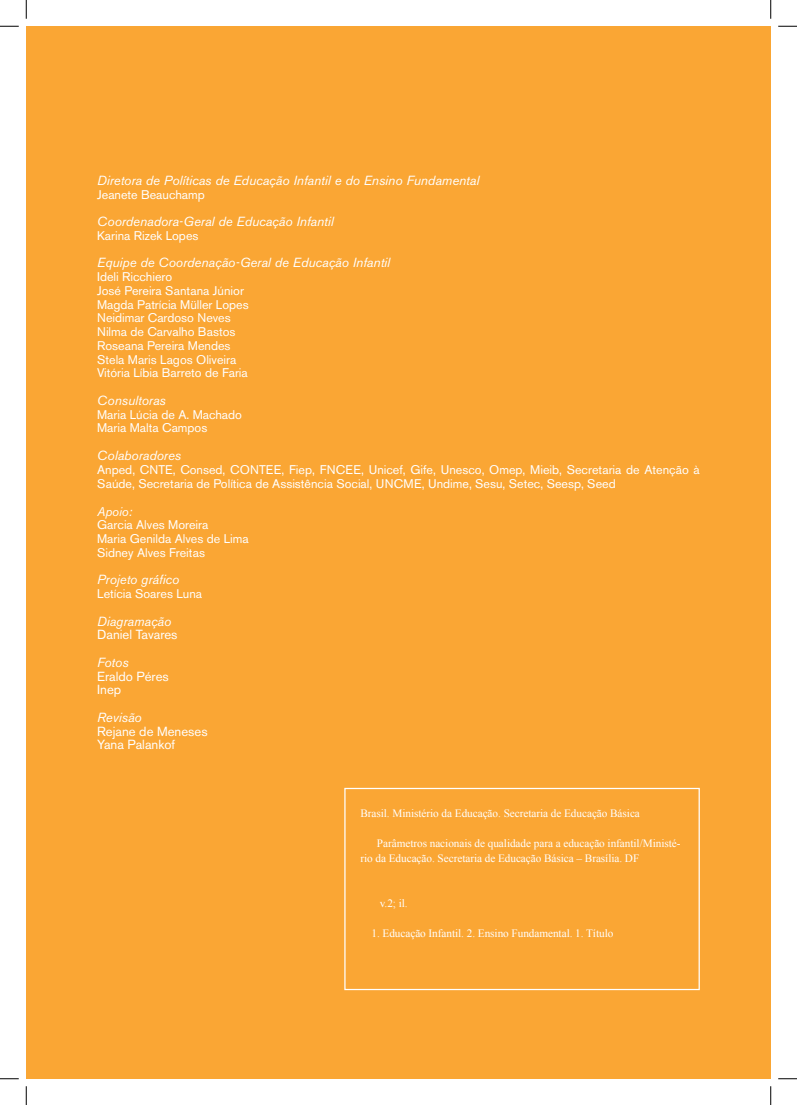
<style>
.page{position:relative;width:797px;height:1105px;background:#fff}
.page>*{position:absolute;margin:0;border:0;box-sizing:border-box;transform-origin:0 0}
.t1{font:italic 13.12px "Akzidenz Grotesk BE";color:#fff}
.t2{font:13.12px/13.8px "Akzidenz Grotesk BE";color:#fff}
.t3{font:12.5px/13.8px "Akzidenz Grotesk BE";color:#fff}
.t4{font:italic 12.5px "Akzidenz Grotesk BE";color:#fff}
.t5{font:11.25px/15px "Times New Roman";letter-spacing:-.005em;color:#fff}
</style>
<div class="page">
<hr style="left:770px;top:26px;width:1px;height:1053px;background:#000">
<div style="left:26px;top:26px;width:744px;height:1053px;background:#faa634"></div>
<div style="left:344px;top:788px;width:355px;height:202px;border:1px solid #fff"></div>
<svg style="left:0;top:25px;width:19px;height:2px"></svg>
<svg style="left:778px;top:25px;width:19px;height:2px"></svg>
<svg style="left:0;top:1078px;width:19px;height:1px"></svg>
<svg style="left:778px;top:1078px;width:19px;height:1px"></svg>
<svg style="left:25px;top:0;width:2px;height:19px"></svg>
<svg style="left:25px;top:1086px;width:2px;height:19px"></svg>
<svg style="left:770px;top:0;width:1px;height:19px"></svg>
<svg style="left:770px;top:1086px;width:1px;height:19px"></svg>
<p class="t1" style="left:97px;top:172px;width:384px">Diretora de Políticas de Educação Infantil e do Ensino Fundamental</p>
<p class="t3" style="left:97px;top:187px;width:109px">Jeanete Beauchamp</p>
<p class="t1" style="left:97px;top:214px;width:238px">Coordenadora-Geral de Educação Infantil</p>
<p class="t3" style="left:97px;top:229px;width:103px">Karina Rizek Lopes</p>
<p class="t1" style="left:97px;top:255px;width:294px">Equipe de Coordenação-Geral de Educação Infantil</p>
<p class="t3" style="left:97px;top:270px;width:153px">Ideli Ricchiero<br>José Pereira Santana Júnior<br>Magda Patrícia Müller Lopes<br>Neidimar Cardoso Neves<br>Nilma de Carvalho Bastos<br>Roseana Pereira Mendes<br>Stela Maris Lagos Oliveira<br>Vitória Líbia Barreto de Faria</p>
<p class="t1" style="left:97px;top:392px;width:70px">Consultoras</p>
<p class="t3" style="left:97px;top:407px;width:146px">Maria Lúcia de A. Machado<br>Maria Malta Campos</p>
<p class="t1" style="left:97px;top:447px;width:85px">Colaboradores</p>
<p class="t3" style="left:97px;top:463px;width:604px">Anped, CNTE, Consed, CONTEE, Fiep, FNCEE, Unicef, Gife, Unesco, Omep, Mieib, Secretaria de Atenção à<br>Saúde, Secretaria de Política de Assistência Social, UNCME, Undime, Sesu, Setec, Seesp, Seed</p>
<p class="t4" style="left:97px;top:504px;width:36px">Apoio:</p>
<p class="t3" style="left:97px;top:518px;width:153px">Garcia Alves Moreira<br>Maria Genilda Alves de Lima<br>Sidney Alves Freitas</p>
<p class="t1" style="left:97px;top:572px;width:84px">Projeto gráfico</p>
<p class="t3" style="left:97px;top:587px;width:106px">Letícia Soares Luna</p>
<p class="t1" style="left:97px;top:613px;width:76px">Diagramação</p>
<p class="t2" style="left:97px;top:628px;width:82px">Daniel Tavares</p>
<p class="t1" style="left:97px;top:654px;width:33px">Fotos</p>
<p class="t2" style="left:97px;top:669px;width:73px">Eraldo Péres<br>Inep</p>
<p class="t1" style="left:97px;top:709px;width:46px">Revisão</p>
<p class="t2" style="left:97px;top:724px;width:112px">Rejane de Meneses<br>Yana Palankof</p>
<p class="t5" style="left:360px;top:805px;width:281px">Brasil. Ministério da Educação. Secretaria de Educação Básica</p>
<p class="t5" style="left:360px;top:835px;width:321px;text-indent:17px">Parâmetros nacionais de qualidade para a educação infantil/Ministé&shy;rio da Educação. Secretaria de Educação Básica – Brasília. DF</p>
<p class="t5" style="left:380px;top:895px;width:29px">v.2; il.</p>
<p class="t5" style="left:371px;top:925px;width:243px">1. Educação Infantil. 2. Ensino Fundamental. 1. Título</p>
</div>
